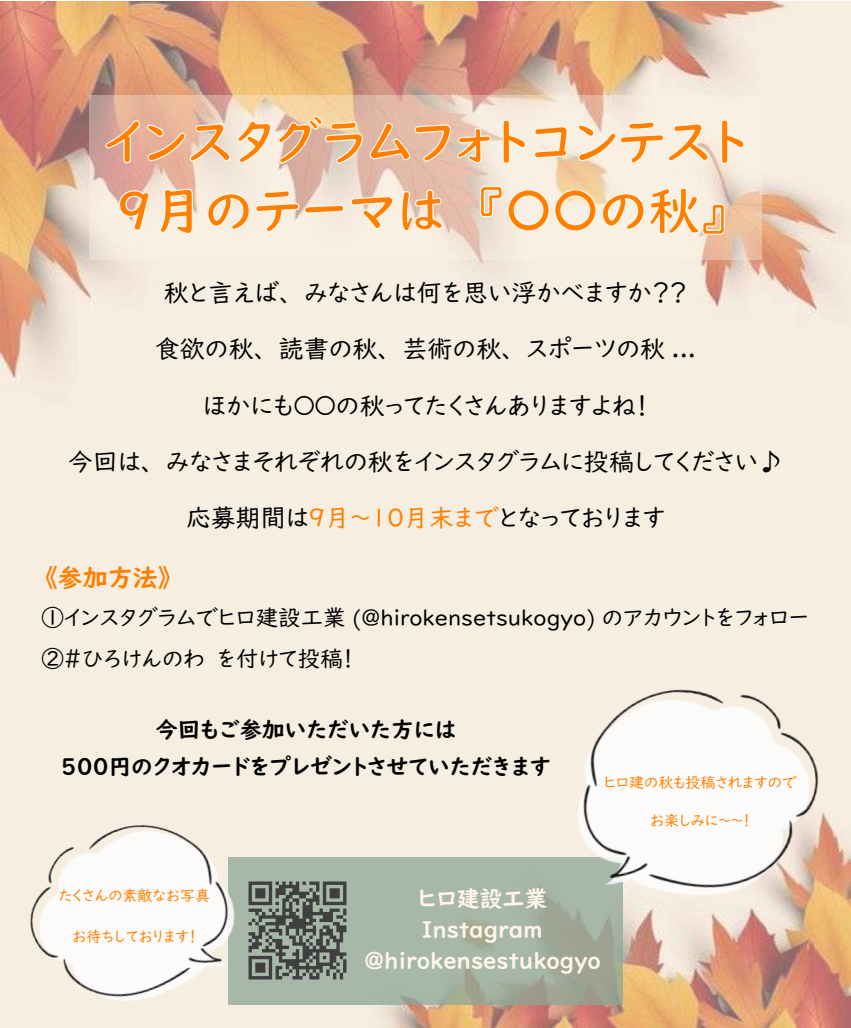
<style>
.page{position:relative;width:851px;height:1028px;background:#fff}
.page>*{position:absolute;margin:0;border:0;box-sizing:border-box;transform-origin:0 0}
.t1{font:51.25px/68.8px "UD Digi Kyokasho NK B";color:#ff7f00}
.t2{font:25px "UD Digi Kyokasho NK R";color:#000}
.t3{font:25px "UD Digi Kyokasho NK B";color:#ff7f00}
.t4{font:22.5px/41.2px "UD Digi Kyokasho NK R";color:#000}
.t5{font:22.5px/37.5px "UD Digi Kyokasho NK B";color:#000;text-align:center}
.t6{font:22.5px/31.2px "UD Digi Kyokasho NK B";color:#fff6e9;text-align:center}
.t7{font:15px "UD Digi Kyokasho NK R";color:#ff7f00}
.s1{color:#ff7f00}
</style>
<div class="page">
<img style="left:0;top:1px;width:850px;height:1027px">
<svg style="left:89px;top:95px;width:672px;height:164px;background:#efdaca"></svg>
<svg style="left:105px;top:115px;width:386px;height:49px;background:#e8c7b7"></svg>
<svg style="left:502px;top:119px;width:25px;height:46px"></svg>
<svg style="left:533px;top:125px;width:35px;height:34px"></svg>
<svg style="left:577px;top:120px;width:132px;height:44px;background:#f8ede1"></svg>
<svg style="left:720px;top:119px;width:25px;height:46px"></svg>
<svg style="left:118px;top:189px;width:32px;height:43px"></svg>
<svg style="left:159px;top:188px;width:34px;height:47px;background:#f7eadd"></svg>
<svg style="left:206px;top:189px;width:188px;height:44px;background:#f5e9dd"></svg>
<svg style="left:400px;top:189px;width:43px;height:43px;background:#f0dbcd"></svg>
<svg style="left:479px;top:185px;width:246px;height:50px;background:#f7ebdc"></svg>
<svg style="left:254px;top:857px;width:368px;height:147px;background:#a4b2a2"></svg>
<img style="left:254px;top:868px;width:105px;height:124px">
<img style="left:556px;top:669px;width:279px;height:250px">
<img style="left:11px;top:805px;width:243px;height:219px">
<h1 class="t1" style="left:104px;top:108px;width:645px">インスタグラムフォトコンテスト<br>９月のテーマは『〇〇の秋』</h1>
<p class="t2" style="left:164px;top:278px;width:524px">秋と言えば、みなさんは何を思い浮かべますか？？</p>
<p class="t2" style="left:155px;top:335px;width:542px">食欲の秋、読書の秋、芸術の秋、スポーツの秋 ...</p>
<p class="t2" style="left:203px;top:391px;width:447px">ほかにも〇〇の秋ってたくさんありますよね！</p>
<p class="t2" style="left:68px;top:447px;width:716px">今回は、みなさまそれぞれの秋をインスタグラムに投稿してください♪</p>
<p class="t2" style="left:186px;top:503px;width:481px">応募期間は<span class="s1">９月～１０月末まで</span>となっております</p>
<p class="t3" style="left:41px;top:562px;width:135px">《参加方法》</p>
<p class="t4" style="left:41px;top:596px;width:769px">①インスタグラムでヒロ建設工業 (@hirokensetsukogyo) のアカウントをフォロー<br>②＃ひろけんのわ　を付けて投稿！</p>
<p class="t5" style="left:61px;top:711px;width:491px">今回もご参加いただいた方には<br>５００円のクオカードをプレゼントさせていただきます</p>
<p class="t7" style="left:603px;top:774px;width:194px">ヒロ建の秋も投稿されますので</p>
<p class="t7" style="left:650px;top:811px;width:102px">お楽しみに～～！</p>
<p class="t7" style="left:59px;top:887px;width:153px">たくさんの素敵なお写真</p>
<p class="t7" style="left:72px;top:928px;width:125px">お待ちしております！</p>
<p class="t6" style="left:364px;top:883px;width:238px">ヒロ建設工業<br>Instagram @hirokensestukogyo</p>
</div>
